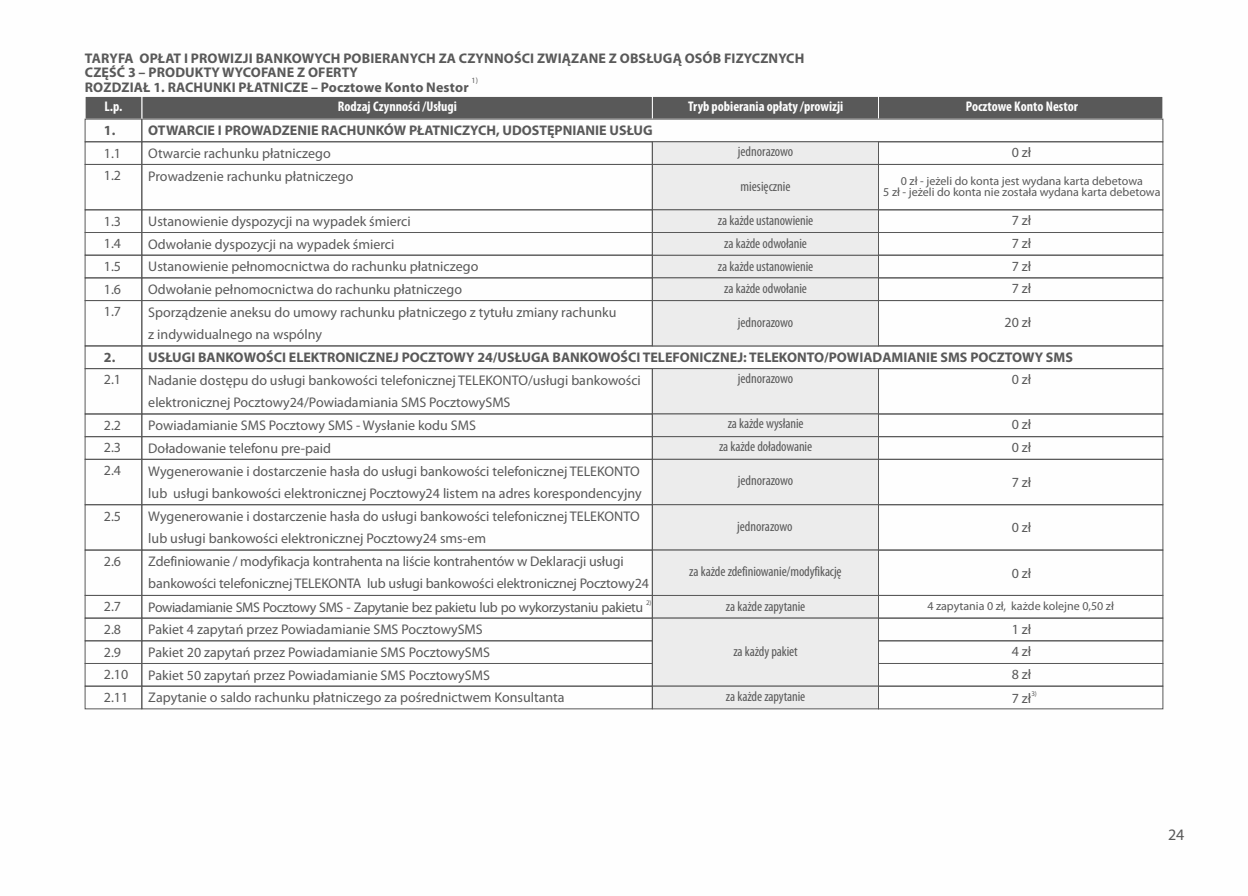
<style>
.page{position:relative;width:1248px;height:896px;background:#fff}
.page>*{position:absolute;margin:0;border:0;box-sizing:border-box;transform-origin:0 0}
.t1{font:16px "Myriad Pl";color:#595959}
.t2{font:14px/22.6px "Myriad Pl";color:#595959}
.t3{font:700 14px/14.4px "Myriad Pl";color:#595959}
.t4{font:condensed 14px/22.6px "Myriad Pl";letter-spacing:-.01em;color:#595959;text-align:center}
.t5{font:700 condensed 14px "Myriad Pl";color:#fefefe}
.t6{font:14px "Myriad Pl";letter-spacing:-.03em;color:#595959}
.t7{font:12px/10.8px "Myriad Pl";color:#595959;text-align:center}
.t8{font:8px "Myriad Pl";color:#595959}
.t9{font:7px "Myriad Pl";color:#595959}
</style>
<div class="page">
<div style="left:878px;top:164px;width:284px;height:46px;border:1px solid #595959"></div>
<div style="left:878px;top:210px;width:284px;height:23px;border:1px solid #595959"></div>
<div style="left:878px;top:255px;width:284px;height:23px;border:1px solid #595959"></div>
<div style="left:141px;top:119px;width:1022px;height:23px;border:1px solid #595959"></div>
<div style="left:142px;top:164px;width:510px;height:46px;border:1px solid #595959"></div>
<div style="left:142px;top:232px;width:510px;height:23px;border:1px solid #595959"></div>
<div style="left:142px;top:255px;width:510px;height:23px;border:1px solid #595959"></div>
<svg style="left:84px;top:96px;width:1079px;height:24px;background:#646464"></svg>
<div style="left:85px;top:119px;width:57px;height:23px;border:1px solid #595959"></div>
<div style="left:85px;top:164px;width:57px;height:46px;border:1px solid #595959"></div>
<div style="left:85px;top:232px;width:57px;height:23px;border:1px solid #595959"></div>
<div style="left:85px;top:255px;width:57px;height:23px;border:1px solid #595959"></div>
<div style="left:878px;top:368px;width:284px;height:46px;border:1px solid #595959"></div>
<div style="left:878px;top:414px;width:284px;height:23px;border:1px solid #595959"></div>
<div style="left:878px;top:436px;width:284px;height:23px;border:1px solid #595959"></div>
<div style="left:878px;top:459px;width:284px;height:46px;border:1px solid #595959"></div>
<div style="left:878px;top:300px;width:284px;height:46px;border:1px solid #595959"></div>
<div style="left:141px;top:345px;width:1022px;height:24px;border:1px solid #595959"></div>
<svg style="left:652px;top:141px;width:226px;height:205px;background:#e5e5e5"></svg>
<div style="left:142px;top:300px;width:510px;height:46px;border:1px solid #595959"></div>
<div style="left:142px;top:368px;width:510px;height:46px;border:1px solid #595959"></div>
<div style="left:142px;top:414px;width:510px;height:23px;border:1px solid #595959"></div>
<div style="left:142px;top:436px;width:510px;height:23px;border:1px solid #595959"></div>
<div style="left:142px;top:459px;width:510px;height:46px;border:1px solid #595959"></div>
<div style="left:85px;top:345px;width:57px;height:24px;border:1px solid #595959"></div>
<div style="left:85px;top:300px;width:57px;height:46px;border:1px solid #595959"></div>
<div style="left:85px;top:368px;width:57px;height:46px;border:1px solid #595959"></div>
<div style="left:85px;top:414px;width:57px;height:23px;border:1px solid #595959"></div>
<div style="left:85px;top:436px;width:57px;height:23px;border:1px solid #595959"></div>
<div style="left:85px;top:459px;width:57px;height:46px;border:1px solid #595959"></div>
<div style="left:878px;top:504px;width:284px;height:46px;border:1px solid #595959"></div>
<div style="left:878px;top:618px;width:284px;height:23px;border:1px solid #595959"></div>
<div style="left:878px;top:640px;width:284px;height:24px;border:1px solid #595959"></div>
<div style="left:878px;top:663px;width:284px;height:23px;border:1px solid #595959"></div>
<div style="left:878px;top:686px;width:284px;height:23px;border:1px solid #595959"></div>
<div style="left:878px;top:550px;width:284px;height:45px;border:1px solid #595959"></div>
<div style="left:878px;top:595px;width:284px;height:23px;border:1px solid #595959"></div>
<div style="left:652px;top:368px;width:226px;height:341px;background:#ececec"></div>
<div style="left:142px;top:504px;width:510px;height:46px;border:1px solid #595959"></div>
<div style="left:142px;top:550px;width:510px;height:45px;border:1px solid #595959"></div>
<div style="left:142px;top:595px;width:510px;height:23px;border:1px solid #595959"></div>
<div style="left:142px;top:618px;width:510px;height:23px;border:1px solid #595959"></div>
<div style="left:142px;top:640px;width:510px;height:24px;border:1px solid #595959"></div>
<div style="left:142px;top:663px;width:510px;height:23px;border:1px solid #595959"></div>
<div style="left:142px;top:686px;width:510px;height:23px;border:1px solid #595959"></div>
<div style="left:85px;top:504px;width:57px;height:46px;border:1px solid #595959"></div>
<div style="left:85px;top:550px;width:57px;height:45px;border:1px solid #595959"></div>
<div style="left:85px;top:595px;width:57px;height:23px;border:1px solid #595959"></div>
<div style="left:85px;top:618px;width:57px;height:23px;border:1px solid #595959"></div>
<div style="left:85px;top:640px;width:57px;height:24px;border:1px solid #595959"></div>
<div style="left:85px;top:663px;width:57px;height:23px;border:1px solid #595959"></div>
<div style="left:85px;top:686px;width:57px;height:23px;border:1px solid #595959"></div>
<p class="t3" style="left:85px;top:52px;width:721px">TARYFA OPŁAT I PROWIZJI BANKOWYCH POBIERANYCH ZA CZYNNOŚCI ZWIĄZANE Z OBSŁUGĄ OSÓB FIZYCZNYCH<br>CZĘŚĆ 3 – PRODUKTY WYCOFANE Z OFERTY<br>ROZDZIAŁ 1. RACHUNKI PŁATNICZE – Pocztowe Konto Nestor</p>
<p class="t8" style="left:471px;top:77px;width:8px">1)</p>
<p class="t5" style="left:104px;top:101px;width:19px">L.p.</p>
<p class="t2" style="left:104px;top:143px;width:19px">1.1<br>1.2</p>
<p class="t2" style="left:104px;top:211px;width:19px">1.3<br>1.4</p>
<p class="t3" style="left:104px;top:124px;width:13px">1.</p>
<p class="t2" style="left:104px;top:256px;width:19px;text-align:justify">1.5<br>1.6<br>1.7</p>
<p class="t5" style="left:338px;top:101px;width:120px">Rodzaj Czynności /Usługi</p>
<p class="t3" style="left:148px;top:125px;width:505px">OTWARCIE I PROWADZENIE RACHUNKÓW PŁATNICZYCH, UDOSTĘPNIANIE USŁUG</p>
<p class="t2" style="left:148px;top:143px;width:184px">Otwarcie rachunku płatniczego</p>
<p class="t2" style="left:148px;top:166px;width:207px">Prowadzenie rachunku płatniczego</p>
<p class="t2" style="left:148px;top:211px;width:264px">Ustanowienie dyspozycji na wypadek śmierci<br>Odwołanie dyspozycji na wypadek śmierci</p>
<p class="t2" style="left:148px;top:257px;width:331px">Ustanowienie pełnomocnictwa do rachunku płatniczego<br>Odwołanie pełnomocnictwa do rachunku płatniczego</p>
<p class="t2" style="left:148px;top:302px;width:469px">Sporządzenie aneksu do umowy rachunku płatniczego z tytułu zmiany rachunku z indywidualnego na wspólny</p>
<p class="t5" style="left:688px;top:101px;width:157px">Tryb pobierania opłaty /prowizji</p>
<p class="t4" style="left:737px;top:141px;width:57px">jednorazowo</p>
<p class="t4" style="left:740px;top:176px;width:51px">miesięcznie</p>
<p class="t4" style="left:718px;top:210px;width:97px">za każde ustanowienie za każde odwołanie</p>
<p class="t4" style="left:718px;top:256px;width:97px">za każde ustanowienie za każde odwołanie</p>
<p class="t4" style="left:737px;top:312px;width:57px">jednorazowo</p>
<p class="t5" style="left:965px;top:101px;width:113px">Pocztowe Konto Nestor</p>
<p class="t2" style="left:1011px;top:142px;width:21px">0 zł</p>
<p class="t7" style="left:883px;top:176px;width:279px">0 zł - jeżeli do konta jest wydana karta debetowa<br>5 zł - jeżeli do konta nie została wydana karta debetowa</p>
<p class="t2" style="left:1011px;top:210px;width:21px">7 zł</p>
<p class="t2" style="left:1011px;top:256px;width:21px">7 zł</p>
<p class="t2" style="left:1011px;top:233px;width:21px">7 zł</p>
<p class="t2" style="left:1011px;top:278px;width:21px">7 zł</p>
<p class="t2" style="left:1004px;top:312px;width:28px">20 zł</p>
<p class="t3" style="left:104px;top:351px;width:13px">2.</p>
<p class="t2" style="left:104px;top:370px;width:19px">2.1</p>
<p class="t2" style="left:104px;top:415px;width:19px">2.2<br>2.3</p>
<p class="t2" style="left:104px;top:460px;width:19px">2.4</p>
<p class="t2" style="left:104px;top:506px;width:19px">2.5</p>
<p class="t2" style="left:104px;top:551px;width:19px">2.6</p>
<p class="t2" style="left:104px;top:596px;width:19px;text-align:justify">2.7<br>2.8<br>2.9</p>
<p class="t2" style="left:104px;top:664px;width:26px">2.10<br>2.11</p>
<p class="t3" style="left:148px;top:351px;width:926px">USŁUGI BANKOWOŚCI ELEKTRONICZNEJ POCZTOWY 24/USŁUGA BANKOWOŚCI TELEFONICZNEJ: TELEKONTO/POWIADAMIANIE SMS POCZTOWY SMS</p>
<p class="t2" style="left:148px;top:370px;width:494px">Nadanie dostępu do usługi bankowości telefonicznej TELEKONTO/usługi bankowości elektronicznej Pocztowy24/Powiadamiania SMS PocztowySMS</p>
<p class="t4" style="left:737px;top:368px;width:57px">jednorazowo</p>
<p class="t2" style="left:1011px;top:369px;width:21px">0 zł</p>
<p class="t2" style="left:1011px;top:414px;width:21px">0 zł<br>0 zł</p>
<p class="t4" style="left:719px;top:413px;width:95px">za każde wysłanie<br>za każde doładowanie</p>
<p class="t2" style="left:148px;top:415px;width:329px">Powiadamianie SMS Pocztowy SMS - Wysłanie kodu SMS</p>
<p class="t2" style="left:148px;top:438px;width:184px">Doładowanie telefonu pre-paid</p>
<p class="t2" style="left:148px;top:461px;width:494px">Wygenerowanie i dostarczenie hasła do usługi bankowości telefonicznej TELEKONTO lub usługi bankowości elektronicznej Pocztowy24 listem na adres korespondencyjny</p>
<p class="t2" style="left:148px;top:506px;width:493px">Wygenerowanie i dostarczenie hasła do usługi bankowości telefonicznej TELEKONTO lub usługi bankowości elektronicznej Pocztowy24 sms-em</p>
<p class="t2" style="left:148px;top:552px;width:502px">Zdefiniowanie / modyfikacja kontrahenta na liście kontrahentów w Deklaracji usługi bankowości telefonicznej TELEKONTA lub usługi bankowości elektronicznej Pocztowy24</p>
<p class="t2" style="left:148px;top:619px;width:418px">Pakiet 4 zapytań przez Powiadamianie SMS PocztowySMS<br>Pakiet 20 zapytań przez Powiadamianie SMS PocztowySMS<br>Pakiet 50 zapytań przez Powiadamianie SMS PocztowySMS<br>Zapytanie o saldo rachunku płatniczego za pośrednictwem Konsultanta</p>
<p class="t9" style="left:646px;top:599px;width:7px">2)</p>
<p class="t6" style="left:148px;top:601px;width:496px">Powiadamianie SMS Pocztowy SMS - Zapytanie bez pakietu lub po wykorzystaniu pakietu</p>
<p class="t4" style="left:737px;top:470px;width:57px">jednorazowo</p>
<p class="t4" style="left:737px;top:516px;width:57px">jednorazowo</p>
<p class="t2" style="left:1011px;top:472px;width:21px">7 zł</p>
<p class="t2" style="left:1011px;top:517px;width:21px">0 zł</p>
<p class="t4" style="left:689px;top:561px;width:154px">za każde zdefiniowanie/modyfikację</p>
<p class="t2" style="left:1011px;top:563px;width:21px">0 zł</p>
<p class="t4" style="left:726px;top:596px;width:81px">za każde zapytanie</p>
<p class="t7" style="left:927px;top:601px;width:188px">4 zapytania 0 zł, każde kolejne 0,50 zł</p>
<p class="t4" style="left:733px;top:641px;width:66px">za każdy pakiet</p>
<p class="t4" style="left:726px;top:686px;width:81px">za każde zapytanie</p>
<p class="t2" style="left:1011px;top:619px;width:21px;text-align:justify">1 zł 4 zł 8 zł</p>
<p class="t9" style="left:1031px;top:691px;width:7px">3)</p>
<p class="t2" style="left:1011px;top:688px;width:21px">7 zł</p>
<p class="t1" style="left:1167px;top:827px;width:18px">24</p>
</div>
